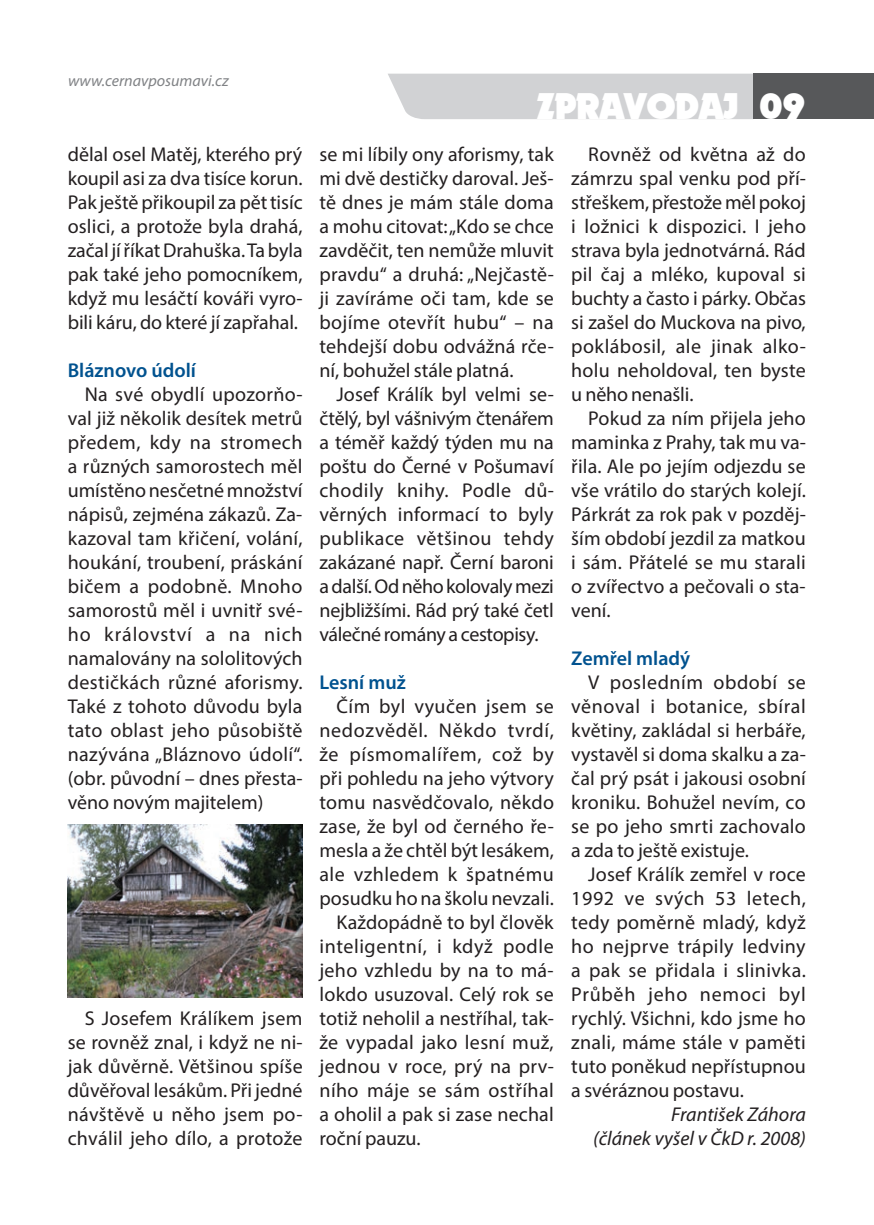
<style>
.page{position:relative;width:874px;height:1225px;background:#fff}
.page>*{position:absolute;margin:0;border:0;box-sizing:border-box;transform-origin:0 0}
.t1{font:36px "Dynamo CE";color:#fff}
.t2{font:20px/24px "Myriad Pro";letter-spacing:.005em;color:#231f20;text-align:justify}
.t3{font:20px "Myriad Pro";letter-spacing:.03em;color:#231f20}
.t4{font:20px "Myriad Pro";letter-spacing:.025em;color:#231f20}
.t5{font:italic 20px/24px "Myriad Pro";color:#231f20;text-align:right}
.t6{font:600 20px "Myriad Pro";color:#01528f}
.t7{font:italic 16px "Myriad Pro";color:#808285}
</style>
<div class="page">
<div style="left:388px;top:74px;width:365px;height:45px;background:#d1d2d4"></div>
<div style="left:753px;top:74px;width:120px;height:45px;background:#57585a"></div>
<img style="left:68px;top:824px;width:234px;height:173px">
<p class="t7" style="left:68px;top:70px;width:162px">www.cernavposumavi.cz</p>
<p class="t2" style="left:68px;top:142px;width:236px">dělal osel Matěj, kterého prý koupil asi za dva tisíce korun.<br>Pak ještě přikoupil za pět tisíc oslici, a protože byla drahá, začal jí říkat Drahuška. Ta byla pak také jeho pomocníkem, když mu lesáčtí kováři vyro&shy;bili káru, do které jí zapřahal.</p>
<p class="t6" style="left:68px;top:358px;width:130px">Bláznovo údolí</p>
<p class="t2" style="left:68px;top:382px;width:236px;text-indent:17px">Na své obydlí upozorňo&shy;val již několik desítek metrů předem, kdy na stromech a různých samorostech měl umístěno nesčetné množství nápisů, zejména zákazů. Za&shy;kazoval tam křičení, volání, houkání, troubení, práskání bičem a podobně. Mnoho samorostů měl i uvnitř své&shy;ho království a na nich namalovány na sololitových destičkách různé aforismy.<br>Také z tohoto důvodu byla tato oblast jeho působiště nazývána „Bláznovo údolí“. (obr. původní – dnes přesta&shy;věno novým majitelem)</p>
<p class="t2" style="left:68px;top:1006px;width:236px;text-indent:17px">S Josefem Králíkem jsem se rovněž znal, i když ne ni&shy;jak důvěrně. Většinou spíše důvěřoval lesákům. Při jedné návštěvě u něho jsem po&shy;chválil jeho dílo, a protože</p>
<h1 class="t1" style="left:536px;top:83px;width:270px">ZPRAVODAJ 09</h1>
<p class="t2" style="left:319px;top:142px;width:236px">se mi líbily ony aforismy, tak mi dvě destičky daroval. Ješ&shy;tě dnes je mám stále doma a mohu citovat: „Kdo se chce zavděčit, ten nemůže mluvit pravdu“ a druhá: „Nejčastě&shy;ji zavíráme oči tam, kde se bojíme otevřít hubu“ – na tehdejší dobu odvážná rče&shy;ní, bohužel stále platná.</p>
<p class="t2" style="left:319px;top:382px;width:236px;text-indent:17px">Josef Králík byl velmi se&shy;čtělý, byl vášnivým čtenářem a téměř každý týden mu na poštu do Černé v Pošumaví chodily knihy. Podle dů&shy;věrných informací to byly publikace většinou tehdy zakázané např. Černí baroni a další. Od něho kolovaly mezi nejbližšími. Rád prý také četl válečné romány a cestopisy.</p>
<p class="t6" style="left:319px;top:670px;width:88px">Lesní muž</p>
<p class="t4" style="left:336px;top:694px;width:219px">Čím byl vyučen jsem se</p>
<p class="t3" style="left:319px;top:718px;width:236px">nedozvěděl. Někdo tvrdí,</p>
<p class="t3" style="left:319px;top:742px;width:236px">že písmomalířem, což by</p>
<p class="t2" style="left:319px;top:766px;width:236px">při pohledu na jeho výtvory</p>
<p class="t2" style="left:319px;top:790px;width:236px">tomu nasvědčovalo, někdo</p>
<p class="t2" style="left:319px;top:814px;width:236px">zase, že byl od černého ře-</p>
<p class="t2" style="left:319px;top:838px;width:236px">mesla a že chtěl být lesákem,</p>
<p class="t4" style="left:319px;top:862px;width:236px">ale vzhledem k špatnému</p>
<p class="t2" style="left:319px;top:886px;width:236px">posudku ho na školu nevzali.</p>
<p class="t2" style="left:336px;top:910px;width:218px">Každopádně to byl člověk</p>
<p class="t3" style="left:319px;top:934px;width:236px">inteligentní, i když podle</p>
<p class="t2" style="left:319px;top:958px;width:236px">jeho vzhledu by na to má-</p>
<p class="t2" style="left:319px;top:982px;width:236px">lokdo usuzoval. Celý rok se</p>
<p class="t2" style="left:319px;top:1006px;width:236px">totiž neholil a nestříhal, tak-</p>
<p class="t2" style="left:319px;top:1030px;width:236px">že vypadal jako lesní muž,</p>
<p class="t2" style="left:319px;top:1054px;width:236px">jednou v roce, prý na prv-</p>
<p class="t2" style="left:319px;top:1078px;width:236px">ního máje se sám ostříhal</p>
<p class="t2" style="left:319px;top:1102px;width:236px">a oholil a pak si zase nechal</p>
<p class="t2" style="left:319px;top:1126px;width:103px">roční pauzu.</p>
<p class="t2" style="left:571px;top:142px;width:236px;text-indent:17px">Rovněž od května až do zámrzu spal venku pod pří&shy;střeškem, přestože měl pokoj i ložnici k dispozici. I jeho strava byla jednotvárná. Rád pil čaj a mléko, kupoval si buchty a často i párky. Občas si zašel do Muckova na pivo, poklábosil, ale jinak alko&shy;holu neholdoval, ten byste u něho nenašli.</p>
<p class="t2" style="left:571px;top:406px;width:236px;text-indent:17px">Pokud za ním přijela jeho maminka z Prahy, tak mu va&shy;řila. Ale po jejím odjezdu se vše vrátilo do starých kolejí.<br>Párkrát za rok pak v pozděj&shy;ším období jezdil za matkou i sám. Přátelé se mu starali o zvířectvo a pečovali o sta&shy;vení.</p>
<p class="t6" style="left:571px;top:646px;width:120px">Zemřel mladý</p>
<p class="t2" style="left:571px;top:670px;width:236px;text-indent:17px">V posledním období se věnoval i botanice, sbíral květiny, zakládal si herbáře, vystavěl si doma skalku a za&shy;čal prý psát i jakousi osobní kroniku. Bohužel nevím, co se po jeho smrti zachovalo a zda to ještě existuje.</p>
<p class="t2" style="left:571px;top:862px;width:236px;text-indent:17px">Josef Králík zemřel v roce 1992 ve svých 53 letech, tedy poměrně mladý, když ho nejprve trápily ledviny a pak se přidala i slinivka.<br>Průběh jeho nemoci byl rychlý. Všichni, kdo jsme ho znali, máme stále v paměti tuto poněkud nepřístupnou a svéráznou postavu.</p>
<p class="t5" style="left:593px;top:1102px;width:214px">František Záhora<br>(článek vyšel v ČkD r. 2008)</p>
</div>
